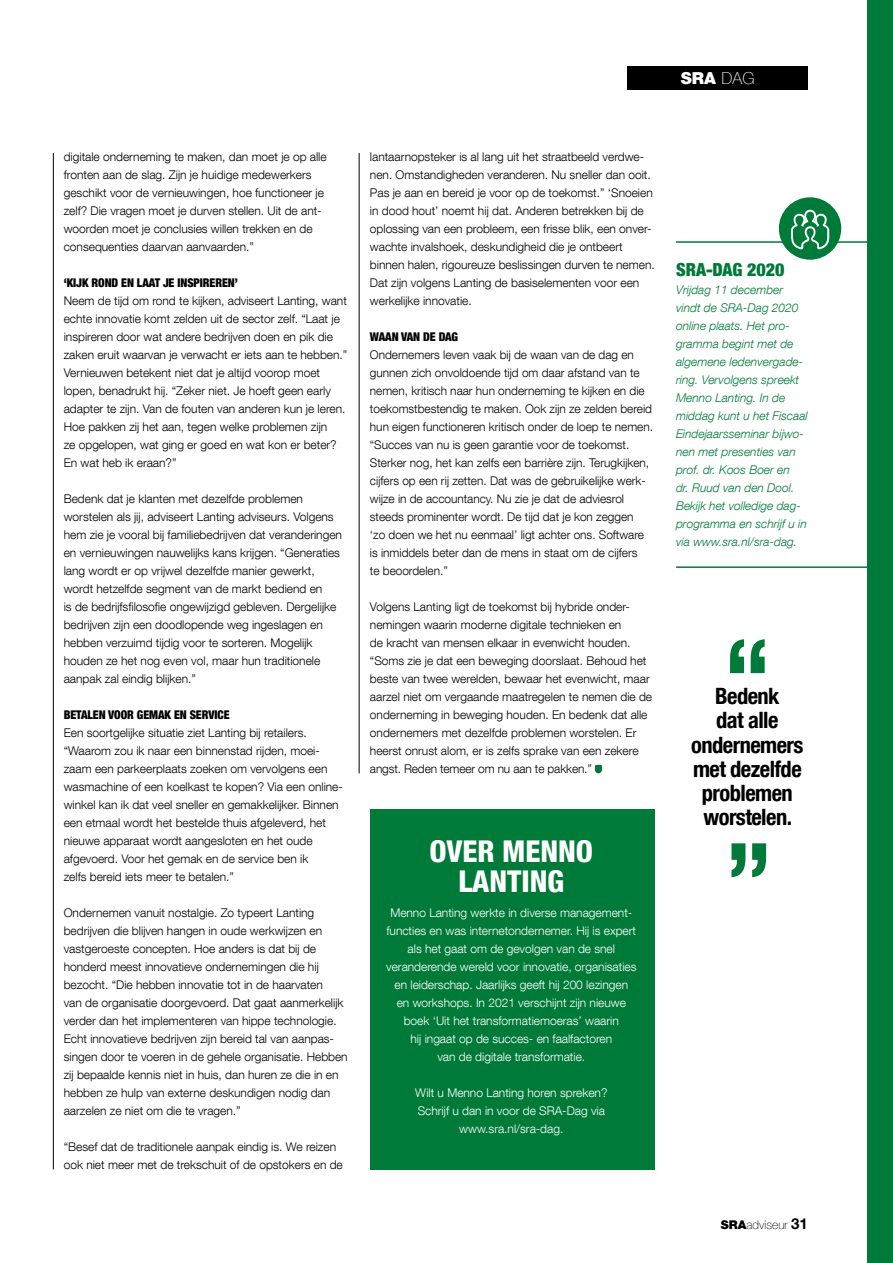
<style>
.page{position:relative;width:893px;height:1263px;background:#fff}
.page>*{position:absolute;margin:0;border:0;box-sizing:border-box;transform-origin:0 0}
.t1{font:800 condensed 30px/30px "Helvetica Neue LT Com";color:#fff;text-align:center}
.t2{font:700 condensed 22.5px/24.3px "Helvetica Neue LT Com";letter-spacing:-.025em;color:#000;text-align:center}
.t3{font:900 condensed 18px "Helvetica Neue";color:#007a38}
.t4{font:900 16.5px "Helvetica Neue LT Com";color:#fff}
.t5{font:300 12px/18px "Helvetica Neue LT Com";color:#000}
.t6{font:300 12px/18px "Helvetica Neue LT Com";color:#fff;text-align:center}
.t7{font:italic 300 12px/18px "Helvetica Neue LT Com";color:#007a38}
.t8{font:900 condensed 12px "Helvetica Neue LT Com";letter-spacing:-.005em;color:#000}
.t9{font:100 12px "Helvetica Neue LT Com";color:#000}
.s1{font-weight:100}
.s2{font-weight:900}
.s3{font-weight:700;font-size:15px}
</style>
<div class="page">
<div style="left:867px;top:0;width:26px;height:1263px;background:#007a38"></div>
<div style="left:627px;top:66px;width:181px;height:23px;background:#000"></div>
<svg style="left:595px;top:765px;width:7px;height:8px"></svg>
<hr style="left:53px;top:153px;width:1px;height:1016px;background:#000">
<hr style="left:359px;top:153px;width:1px;height:620px;background:#000">
<div style="left:370px;top:809px;width:285px;height:360px;background:#007a38"></div>
<hr style="left:676px;top:241px;width:217px;height:2px;background:#007a38">
<hr style="left:676px;top:566px;width:217px;height:2px;background:#007a38">
<div style="left:779px;top:197px;width:62px;height:63px;background:#007a38;border-radius:50%"></div>
<svg style="left:791px;top:210px;width:38px;height:39px"></svg>
<svg style="left:730px;top:639px;width:35px;height:34px"></svg>
<svg style="left:731px;top:843px;width:35px;height:34px"></svg>
<h3 class="t4" style="left:681px;top:68px;width:75px">SRA <span class="s1">DAG</span></h3>
<p class="t5" style="left:64px;top:148px;width:264px">digitale onderneming te maken, dan moet je op alle fronten aan de slag. Zijn je huidige medewerkers geschikt voor de vernieuwingen, hoe functioneer je zelf? Die vragen moet je durven stellen. Uit de ant&shy;woorden moet je conclusies willen trekken en de consequenties daarvan aanvaarden.”</p>
<p class="t8" style="left:64px;top:276px;width:176px">‘KIJK ROND EN LAAT JE INSPIREREN’</p>
<p class="t5" style="left:64px;top:292px;width:285px">Neem de tijd om rond te kijken, adviseert Lanting, want echte innovatie komt zelden uit de sector zelf. “Laat je inspireren door wat andere bedrijven doen en pik die zaken eruit waarvan je verwacht er iets aan te hebben.” Vernieuwen betekent niet dat je altijd voorop moet lopen, benadrukt hij. “Zeker niet. Je hoeft geen early adapter te zijn. Van de fouten van anderen kun je leren.<br>Hoe pakken zij het aan, tegen welke problemen zijn<br>ze opgelopen, wat ging er goed en wat kon er beter?<br>En wat heb ik eraan?”</p>
<p class="t5" style="left:64px;top:490px;width:280px">Bedenk dat je klanten met dezelfde problemen worstelen als jij, adviseert Lanting adviseurs. Volgens hem zie je vooral bij familiebedrijven dat veranderingen en vernieuwingen nauwelijks kans krijgen. “Generaties lang wordt er op vrijwel dezelfde manier gewerkt, wordt hetzelfde segment van de markt bediend en<br>is de bedrijfsfilosofie ongewijzigd gebleven. Dergelijke bedrijven zijn een doodlopende weg ingeslagen en hebben verzuimd tijdig voor te sorteren. Mogelijk houden ze het nog even vol, maar hun traditionele aanpak zal eindig blijken.”</p>
<p class="t8" style="left:64px;top:708px;width:167px">BETALEN VOOR GEMAK EN SERVICE</p>
<p class="t5" style="left:64px;top:724px;width:279px">Een soortgelijke situatie ziet Lanting bij retailers. “Waarom zou ik naar een binnenstad rijden, moei&shy;zaam een parkeerplaats zoeken om vervolgens een wasmachine of een koelkast te kopen? Via een online&shy;winkel kan ik dat veel sneller en gemakkelijker. Binnen een etmaal wordt het bestelde thuis afgeleverd, het nieuwe apparaat wordt aangesloten en het oude afgevoerd. Voor het gemak en de service ben ik<br>zelfs bereid iets meer te betalen.”</p>
<p class="t5" style="left:64px;top:904px;width:285px">Ondernemen vanuit nostalgie. Zo typeert Lanting bedrijven die blijven hangen in oude werkwijzen en vastgeroeste concepten. Hoe anders is dat bij de honderd meest innovatieve ondernemingen die hij bezocht. “Die hebben innovatie tot in de haarvaten<br>van de organisatie doorgevoerd. Dat gaat aanmerkelijk verder dan het implementeren van hippe technologie.<br>Echt innovatieve bedrijven zijn bereid tal van aanpas&shy;singen door te voeren in de gehele organisatie. Hebben zij bepaalde kennis niet in huis, dan huren ze die in en hebben ze hulp van externe deskundigen nodig dan aarzelen ze niet om die te vragen.”</p>
<p class="t5" style="left:64px;top:1138px;width:281px">“Besef dat de traditionele aanpak eindig is. We reizen ook niet meer met de trekschuit of de opstokers en de</p>
<p class="t5" style="left:370px;top:148px;width:286px">lantaarnopsteker is al lang uit het straatbeeld verdwe&shy;nen. Omstandigheden veranderen. Nu sneller dan ooit.<br>Pas je aan en bereid je voor op de toekomst.” ‘Snoeien in dood hout’ noemt hij dat. Anderen betrekken bij de oplossing van een probleem, een frisse blik, een onver&shy;wachte invalshoek, deskundigheid die je ontbeert binnen halen, rigoureuze beslissingen durven te nemen.<br>Dat zijn volgens Lanting de basiselementen voor een werkelijke innovatie.</p>
<p class="t8" style="left:370px;top:330px;width:90px">WAAN VAN DE DAG</p>
<p class="t5" style="left:370px;top:346px;width:285px">Ondernemers leven vaak bij de waan van de dag en gunnen zich onvoldoende tijd om daar afstand van te nemen, kritisch naar hun onderneming te kijken en die toekomstbestendig te maken. Ook zijn ze zelden bereid hun eigen functioneren kritisch onder de loep te nemen. “Succes van nu is geen garantie voor de toekomst.<br>Sterker nog, het kan zelfs een barrière zijn. Terugkijken, cijfers op een rij zetten. Dat was de gebruikelijke werk&shy;wijze in de accountancy. Nu zie je dat de adviesrol steeds prominenter wordt. De tijd dat je kon zeggen<br>‘zo doen we het nu eenmaal’ ligt achter ons. Software is inmiddels beter dan de mens in staat om de cijfers<br>te beoordelen.”</p>
<p class="t5" style="left:370px;top:598px;width:284px">Volgens Lanting ligt de toekomst bij hybride onder&shy;nemingen waarin moderne digitale technieken en<br>de kracht van mensen elkaar in evenwicht houden. “Soms zie je dat een beweging doorslaat. Behoud het beste van twee werelden, bewaar het evenwicht, maar aarzel niet om vergaande maatregelen te nemen die de onderneming in beweging houden. En bedenk dat alle ondernemers met dezelfde problemen worstelen. Er heerst onrust alom, er is zelfs sprake van een zekere angst. Reden temeer om nu aan te pakken.”</p>
<h1 class="t1" style="left:430px;top:836px;width:165px">OVER MENNO<br>LANTING</h1>
<p class="t6" style="left:386px;top:904px;width:252px">Menno Lanting werkte in diverse management&shy;functies en was internetondernemer. Hij is expert als het gaat om de gevolgen van de snel veranderende wereld voor innovatie, organisaties en leiderschap. Jaarlijks geeft hij 200 lezingen<br>en workshops. In 2021 verschijnt zijn nieuwe boek ‘Uit het transformatiemoeras’ waarin<br>hij ingaat op de succes- en faalfactoren<br>van de digitale transformatie.</p>
<p class="t6" style="left:415px;top:1084px;width:194px">Wilt u Menno Lanting horen spreken?<br>Schrijf u dan in voor de SRA-Dag via www.sra.nl/sra-dag.</p>
<h3 class="t3" style="left:676px;top:254px;width:110px">SRA-DAG 2020</h3>
<p class="t7" style="left:676px;top:280px;width:133px">Vrijdag 11 december vindt de SRA-Dag 2020 online plaats. Het pro&shy;gramma begint met de algemene ledenvergade&shy;ring. Vervolgens spreekt<br>Menno Lanting. In de middag kunt u het Fiscaal<br>Eindejaarsseminar bijwo&shy;nen met presenties van prof. dr. Koos Boer en<br>dr. Ruud van den Dool.<br>Bekijk het volledige dag&shy;programma en schrijf u in via www.sra.nl/sra-dag.</p>
<h2 class="t2" style="left:691px;top:684px;width:114px">Bedenk<br>dat alle ondernemers met dezelfde problemen worstelen.</h2>
<p class="t9" style="left:721px;top:1218px;width:89px"><span class="s2">SRA</span>adviseur <span class="s3">31</span></p>
</div>
